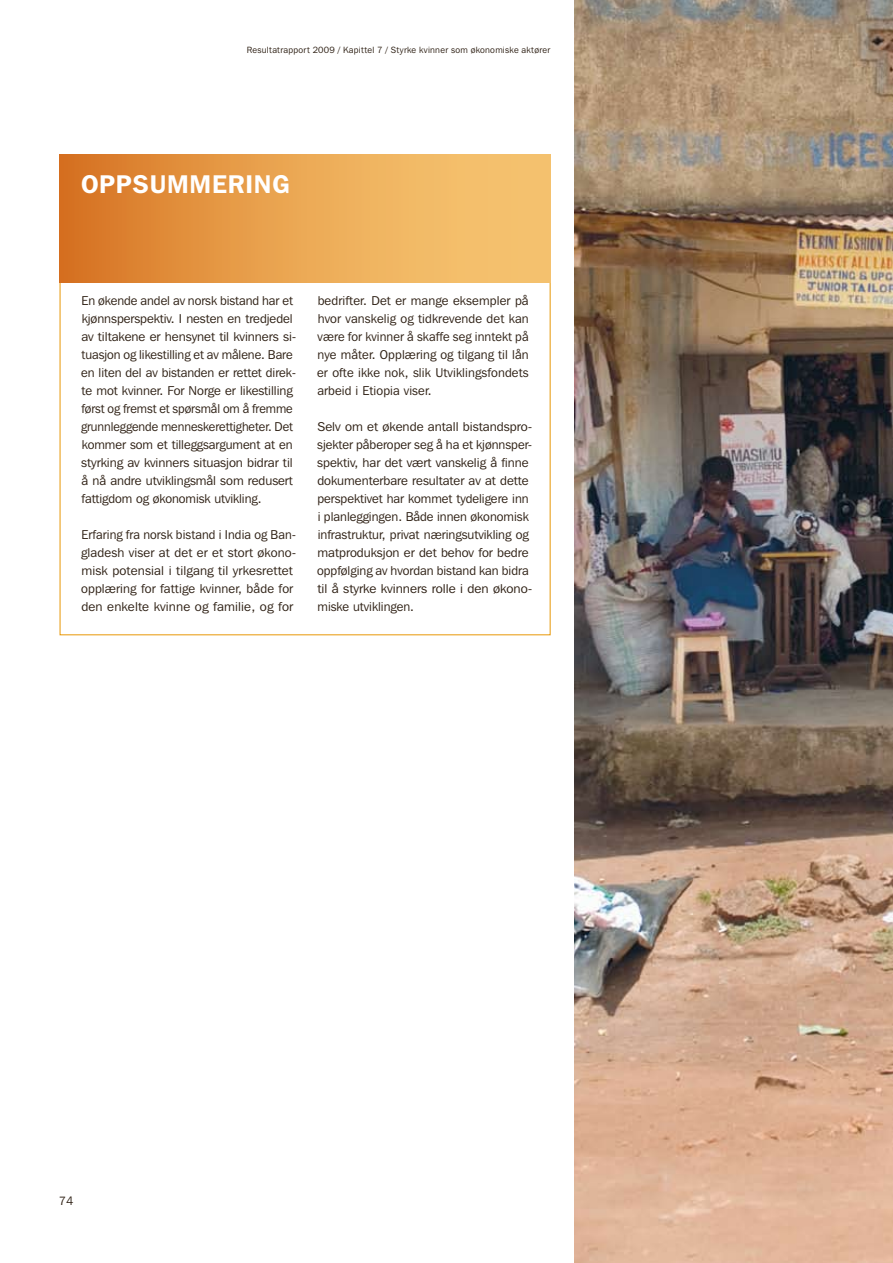
<style>
.page{position:relative;width:893px;height:1263px;background:#fff}
.page>*{position:absolute;margin:0;border:0;box-sizing:border-box;transform-origin:0 0}
.t1{font:600 25.5px "Franklin Gothic IT Cby BT";letter-spacing:.03em;color:#fff}
.t2{font:12.75px/18px "Franklin Gothic IT Cby BT";color:#2e2014}
.t3{font:12px "Franklin Gothic IT Cby BT";color:#2e2014}
.t4{font:9px "Franklin Gothic IT Cby BT";letter-spacing:.03em;color:#2e2014}
</style>
<div class="page">
<div style="left:60px;top:155px;width:491px;height:127px;background:linear-gradient(to right,#d97927,#facf7a)"></div>
<img style="left:574px;top:0;width:319px;height:1263px">
<p class="t4" style="left:247px;top:44px;width:305px">Resultatrapport 2009 / Kapittel 7 / Styrke kvinner som økonomiske aktører</p>
<h1 class="t1" style="left:81px;top:168px;width:36px">OPPSU</h1>
<h1 class="t1" style="left:167px;top:168px;width:124px">MMERING</h1>
<p class="t2" style="left:81px;top:292px;width:217px">En økende andel av norsk bistand har et kjønnsperspektiv. I nesten en tredjedel av tiltakene er hensynet til kvinners si&shy;tuasjon og likestilling et av målene. Bare en liten del av bistanden er rettet direk&shy;te mot kvinner. For Norge er likestilling først og fremst et spørsmål om å fremme grunnleggende menneskerettigheter. Det kommer som et tilleggsargument at en styrking av kvinners situasjon bidrar til å nå andre utviklingsmål som redusert fattigdom og økonomisk utvikling.</p>
<p class="t2" style="left:81px;top:526px;width:217px">Erfaring fra norsk bistand i India og Ban&shy;gladesh viser at det er et stort økono&shy;misk potensial i tilgang til yrkesrettet opplæring for fattige kvinner, både for den enkelte kvinne og familie, og for</p>
<p class="t2" style="left:317px;top:292px;width:213px;text-align:justify">bedrifter. Det er mange eksempler på hvor vanskelig og tidkrevende det kan være for kvinner å skaffe seg inntekt på nye måter. Opplæring og tilgang til lån er ofte ikke nok, slik Utviklingsfondets arbeid i Etiopia viser.</p>
<p class="t2" style="left:317px;top:418px;width:217px">Selv om et økende antall bistandspro&shy;sjekter påberoper seg å ha et kjønnsper&shy;spektiv, har det vært vanskelig å finne dokumenterbare resultater av at dette perspektivet har kommet tydeligere inn i planleggingen. Både innen økonomisk infrastruktur, privat næringsutvikling og matproduksjon er det behov for bedre oppfølging av hvordan bistand kan bidra til å styrke kvinners rolle i den økono&shy;miske utviklingen.</p>
<p class="t3" style="left:59px;top:1194px;width:16px">74</p>
</div>
